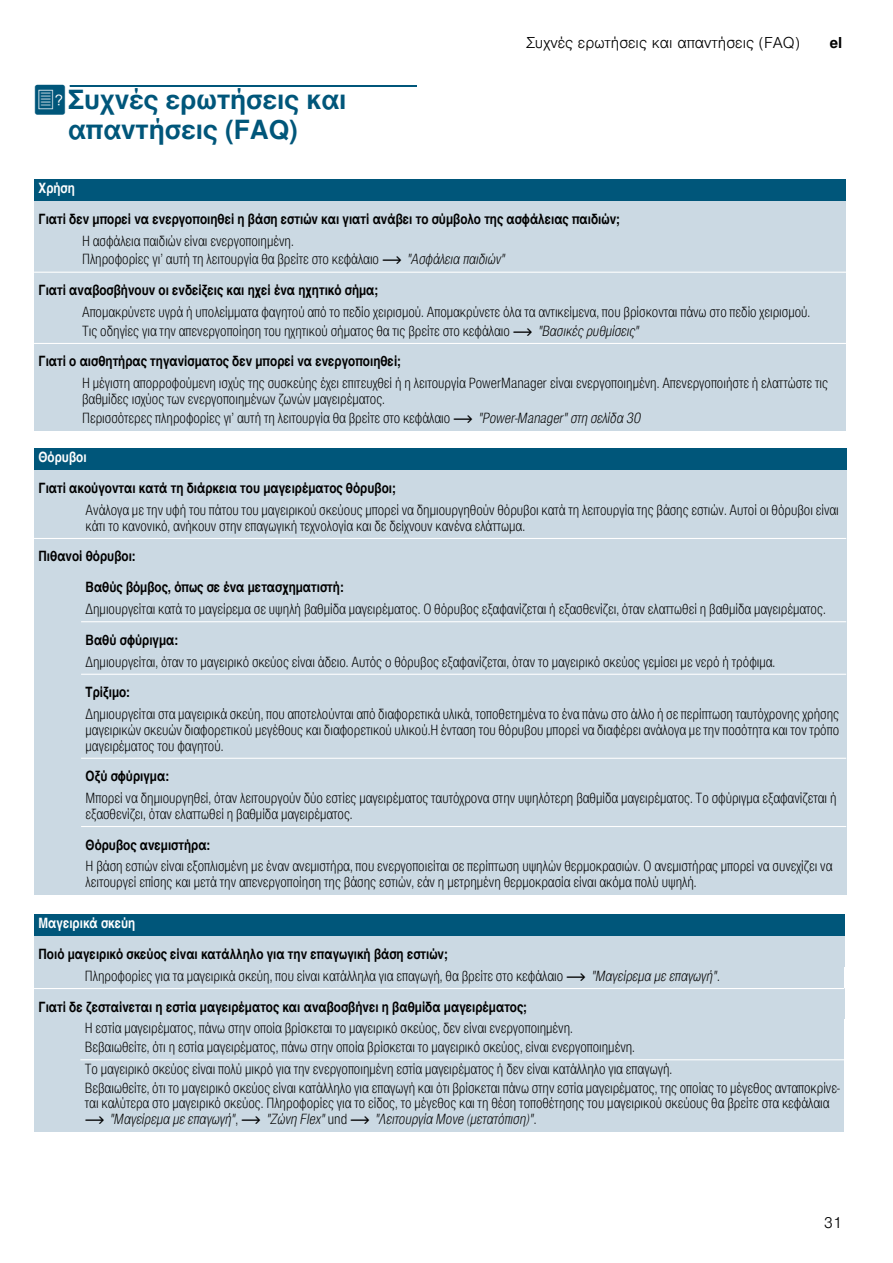
<style>
.page{position:relative;width:893px;height:1263px;background:#fff}
.page>*{position:absolute;margin:0;border:0;box-sizing:border-box;transform-origin:0 0}
.t1{font:700 26.25px/29.5px "Nimbus San L";color:#00567a;text-align:center}
.t2{font:300 15px "Nimbus San L";color:#000}
.t3{font:700 15px "Nimbus San L";color:#000}
.t4{font:14.25px/15.8px "Nimbus San L Lig Con";color:#000}
.t5{font:14.25px/30.8px "Nimbus San L Bol Con";color:#000}
.t6{font:14.25px "Nimbus San L Lig Con Ita";color:#000}
.t7{font:14.25px "Nimbus San L Bol Con";color:#fff}
.s1{font-family:"BSH Symb PG2";font-weight:400;font-size:27px}
.s2{font-family:"BSH Symb PH1"}
.s3{font-family:"Nimbus San L Lig Con Ita"}
.s4{font-family:"Nimbus San L Lig Con"}
</style>
<div class="page">
<div style="left:70px;top:85px;width:347px;height:2px;border:1px solid #00567a"></div>
<div style="left:34px;top:179px;width:812px;height:22px;background:#00567a"></div>
<div style="left:34px;top:201px;width:812px;height:31px;background:#cbd9e3"></div>
<div style="left:34px;top:232px;width:44px;height:40px;background:#cbd9e3"></div>
<div style="left:78px;top:232px;width:768px;height:40px;background:#cbd9e3"></div>
<div style="left:34px;top:272px;width:812px;height:31px;background:#cbd9e3"></div>
<div style="left:34px;top:303px;width:44px;height:40px;background:#cbd9e3"></div>
<div style="left:78px;top:303px;width:768px;height:40px;background:#cbd9e3"></div>
<div style="left:34px;top:343px;width:812px;height:31px;background:#cbd9e3"></div>
<div style="left:34px;top:374px;width:44px;height:56px;background:#cbd9e3"></div>
<div style="left:78px;top:374px;width:768px;height:56px;background:#cbd9e3"></div>
<div style="left:34px;top:448px;width:812px;height:22px;background:#00567a"></div>
<div style="left:34px;top:470px;width:812px;height:31px;background:#cbd9e3"></div>
<div style="left:34px;top:501px;width:47px;height:37px;background:#cbd9e3"></div>
<div style="left:81px;top:501px;width:765px;height:37px;background:#cbd9e3"></div>
<div style="left:34px;top:538px;width:812px;height:31px;background:#cbd9e3"></div>
<div style="left:34px;top:569px;width:47px;height:31px;background:#cbd9e3"></div>
<div style="left:81px;top:569px;width:765px;height:31px;background:#cbd9e3"></div>
<div style="left:34px;top:600px;width:47px;height:22px;background:#cbd9e3"></div>
<div style="left:81px;top:600px;width:765px;height:22px;background:#cbd9e3"></div>
<div style="left:34px;top:622px;width:47px;height:30px;background:#cbd9e3"></div>
<div style="left:81px;top:622px;width:765px;height:30px;background:#cbd9e3"></div>
<div style="left:34px;top:652px;width:47px;height:22px;background:#cbd9e3"></div>
<div style="left:81px;top:652px;width:765px;height:22px;background:#cbd9e3"></div>
<div style="left:34px;top:674px;width:47px;height:31px;background:#cbd9e3"></div>
<div style="left:81px;top:674px;width:765px;height:31px;background:#cbd9e3"></div>
<div style="left:34px;top:705px;width:47px;height:53px;background:#cbd9e3"></div>
<div style="left:81px;top:705px;width:765px;height:53px;background:#cbd9e3"></div>
<div style="left:34px;top:758px;width:47px;height:31px;background:#cbd9e3"></div>
<div style="left:81px;top:758px;width:765px;height:31px;background:#cbd9e3"></div>
<div style="left:34px;top:789px;width:47px;height:37px;background:#cbd9e3"></div>
<div style="left:81px;top:789px;width:765px;height:37px;background:#cbd9e3"></div>
<div style="left:34px;top:826px;width:47px;height:31px;background:#cbd9e3"></div>
<div style="left:81px;top:826px;width:765px;height:31px;background:#cbd9e3"></div>
<div style="left:34px;top:857px;width:47px;height:38px;background:#cbd9e3"></div>
<div style="left:81px;top:857px;width:765px;height:38px;background:#cbd9e3"></div>
<hr style="left:34px;top:272px;width:812px;height:1px;background:#fff">
<hr style="left:34px;top:343px;width:812px;height:1px;background:#fff">
<hr style="left:34px;top:538px;width:812px;height:1px;background:#fff">
<hr style="left:81px;top:621px;width:765px;height:1px;background:#fff">
<hr style="left:81px;top:674px;width:765px;height:1px;background:#fff">
<hr style="left:81px;top:758px;width:765px;height:1px;background:#fff">
<hr style="left:81px;top:826px;width:765px;height:1px;background:#fff">
<div style="left:34px;top:914px;width:810px;height:22px;background:#00567a"></div>
<div style="left:34px;top:936px;width:810px;height:31px;background:#cbd9e3"></div>
<div style="left:34px;top:967px;width:46px;height:21px;background:#cbd9e3"></div>
<div style="left:80px;top:967px;width:764px;height:21px;background:#cbd9e3"></div>
<div style="left:34px;top:988px;width:810px;height:31px;background:#cbd9e3"></div>
<div style="left:34px;top:1019px;width:46px;height:41px;background:#cbd9e3"></div>
<div style="left:80px;top:1019px;width:764px;height:41px;background:#cbd9e3"></div>
<div style="left:34px;top:1060px;width:46px;height:72px;background:#cbd9e3"></div>
<div style="left:80px;top:1060px;width:764px;height:72px;background:#cbd9e3"></div>
<hr style="left:34px;top:988px;width:810px;height:1px;background:#fff">
<hr style="left:80px;top:1059px;width:764px;height:1px;background:#fff">
<p class="t2" style="left:526px;top:33px;width:275px">Συχνές ερωτήσεις και απαντήσεις (FAQ)</p>
<p class="t3" style="left:829px;top:34px;width:14px">el</p>
<h1 class="t1" style="left:34px;top:85px;width:314px"><span class="s1">{</span>Συχνές ερωτήσεις και απαντήσεις (FAQ)</h1>
<p class="t7" style="left:39px;top:179px;width:38px">Χρήση</p>
<p class="t5" style="left:39px;top:203px;width:583px">Γιατί δεν μπορεί να ενεργοποιηθεί η βάση εστιών και γιατί ανάβει το σύμβολο της ασφάλειας παιδιών;</p>
<p class="t4" style="left:82px;top:231px;width:425px;line-height:18.8px">Η ασφάλεια παιδιών είναι ενεργοποιημένη.<br>Πληροφορίες γι’ αυτή τη λειτουργία θα βρείτε στο κεφάλαιο <span class="s2">~</span> <span class="s3">"Ασφάλεια παιδιών"</span></p>
<p class="t5" style="left:39px;top:274px;width:341px">Γιατί αναβοσβήνουν οι ενδείξεις και ηχεί ένα ηχητικό σήμα;</p>
<p class="t4" style="left:82px;top:302px;width:729px;line-height:18.8px">Απομακρύνετε υγρά ή υπολείμματα φαγητού από το πεδίο χειρισμού. Απομακρύνετε όλα τα αντικείμενα, που βρίσκονται πάνω στο πεδίο χειρισμού.<br>Τις οδηγίες για την απενεργοποίηση του ηχητικού σήματος θα τις βρείτε στο κεφάλαιο <span class="s2">~</span> <span class="s3">"Βασικές ρυθμίσεις"</span></p>
<p class="t5" style="left:39px;top:346px;width:364px">Γιατί ο αισθητήρας τηγανίσματος δεν μπορεί να ενεργοποιηθεί;</p>
<p class="t4" style="left:82px;top:375px;width:747px">Η μέγιστη απορροφούμενη ισχύς της συσκεύης έχει επιτευχθεί ή η λειτουργία PowerManager είναι ενεργοποιημένη. Απενεργοποιήστε ή ελαττώστε τις βαθμίδες ισχύος των ενεργοποιημένων ζωνών μαγειρέματος.</p>
<p class="t4" style="left:82px;top:409px;width:560px">Περισσότερες πληροφορίες γι’ αυτή τη λειτουργία θα βρείτε στο κεφάλαιο <span class="s2">~</span> <span class="s3">"Power-Manager" στη σελίδα 30</span></p>
<p class="t7" style="left:39px;top:448px;width:50px">Θόρυβοι</p>
<p class="t5" style="left:39px;top:472px;width:359px">Γιατί ακούγονται κατά τη διάρκεια του μαγειρέματος θόρυβοι;</p>
<p class="t4" style="left:86px;top:501px;width:754px">Ανάλογα με την υφή του πάτου του μαγειρικού σκεύους μπορεί να δημιουργηθούν θόρυβοι κατά τη λειτουργία της βάσης εστιών. Αυτοί οι θόρυβοι είναι κάτι το κανονικό, ανήκουν στην επαγωγική τεχνολογία και δε δείχνουν κανένα ελάττωμα.</p>
<p class="t5" style="left:86px;top:541px;width:260px;text-indent:-47px">Πιθανοί θόρυβοι:<br>Βαθύς βόμβος, όπως σε ένα μετασχηματιστή:</p>
<p class="t4" style="left:86px;top:600px;width:741px">Δημιουργείται κατά το μαγείρεμα σε υψηλή βαθμίδα μαγειρέματος. Ο θόρυβος εξαφανίζεται ή εξασθενίζει, όταν ελαττωθεί η βαθμίδα μαγειρέματος.</p>
<p class="t5" style="left:86px;top:624px;width:94px">Βαθύ σφύριγμα:</p>
<p class="t4" style="left:86px;top:653px;width:691px">Δημιουργείται, όταν το μαγειρικό σκεύος είναι άδειο. Αυτός ο θόρυβος εξαφανίζεται, όταν το μαγειρικό σκεύος γεμίσει με νερό ή τρόφιμα.</p>
<p class="t5" style="left:86px;top:676px;width:46px">Τρίξιμο:</p>
<p class="t4" style="left:86px;top:705px;width:755px;text-align:justify">Δημιουργείται στα μαγειρικά σκεύη, που αποτελούνται από διαφορετικά υλικά, τοποθετημένα το ένα πάνω στο άλλο ή σε περίπτωση ταυτόχρονης χρήσης μαγειρικών σκευών διαφορετικού μεγέθους και διαφορετικού υλικού.Η ένταση του θόρυβου μπορεί να διαφέρει ανάλογα με την ποσότητα και τον τρόπο μαγειρέματος του φαγητού.</p>
<p class="t5" style="left:86px;top:760px;width:85px">Οξύ σφύριγμα:</p>
<p class="t4" style="left:86px;top:789px;width:752px">Μπορεί να δημιουργηθεί, όταν λειτουργούν δύο εστίες μαγειρέματος ταυτόχρονα στην υψηλότερη βαθμίδα μαγειρέματος. Το σφύριγμα εξαφανίζεται ή εξασθενίζει, όταν ελαττωθεί η βαθμίδα μαγειρέματος.</p>
<p class="t5" style="left:86px;top:829px;width:126px">Θόρυβος ανεμιστήρα:</p>
<p class="t4" style="left:86px;top:858px;width:748px">Η βάση εστιών είναι εξοπλισμένη με έναν ανεμιστήρα, που ενεργοποιείται σε περίπτωση υψηλών θερμοκρασιών. Ο ανεμιστήρας μπορεί να συνεχίζει να λειτουργεί επίσης και μετά την απενεργοποίηση της βάσης εστιών, εάν η μετρημένη θερμοκρασία είναι ακόμα πολύ υψηλή.</p>
<p class="t7" style="left:39px;top:914px;width:98px">Μαγειρικά σκεύη</p>
<p class="t5" style="left:39px;top:938px;width:411px">Ποιό μαγειρικό σκεύος είναι κατάλληλο για την επαγωγική βάση εστιών;</p>
<p class="t4" style="left:85px;top:967px;width:636px">Πληροφορίες για τα μαγειρικά σκεύη, που είναι κατάλληλα για επαγωγή, θα βρείτε στο κεφάλαιο <span class="s2">~</span> <span class="s3">"Μαγείρεμα με επαγωγή"</span>.</p>
<p class="t5" style="left:39px;top:991px;width:490px">Γιατί δε ζεσταίνεται η εστία μαγειρέματος και αναβοσβήνει η βαθμίδα μαγειρέματος;</p>
<p class="t4" style="left:85px;top:1018px;width:551px;line-height:18.8px">Η εστία μαγειρέματος, πάνω στην οποία βρίσκεται το μαγειρικό σκεύος, δεν είναι ενεργοποιημένη.<br>Βεβαιωθείτε, ότι η εστία μαγειρέματος, πάνω στην οποία βρίσκεται το μαγειρικό σκεύος, είναι ενεργοποιημένη.</p>
<p class="t4" style="left:85px;top:1059px;width:756px;line-height:18.8px">Το μαγειρικό σκεύος είναι πολύ μικρό για την ενεργοποιημένη εστία μαγειρέματος ή δεν είναι κατάλληλο για επαγωγή.<br>Βεβαιωθείτε, ότι το μαγειρικό σκεύος είναι κατάλληλο για επαγωγή και ότι βρίσκεται πάνω στην εστία μαγειρέματος, της οποίας το μέγεθος ανταποκρίνε-</p>
<p class="t4" style="left:85px;top:1095px;width:746px">ται καλύτερα στο μαγειρικό σκεύος. Πληροφορίες για το είδος, το μέγεθος και τη θέση τοποθέτησης του μαγειρικού σκεύους θα βρείτε στα κεφάλαια</p>
<p class="t6" style="left:85px;top:1110px;width:453px"><span class="s2">~</span> "Μαγείρεμα με επαγωγή"<span class="s4">,</span> <span class="s2">~</span> "Ζώνη Flex" <span class="s4">und</span> <span class="s2">~</span> "Λειτουργία Move (μετατόπιση)"<span class="s4">.</span></p>
<p class="t2" style="left:824px;top:1212px;width:20px">31</p>
</div>
